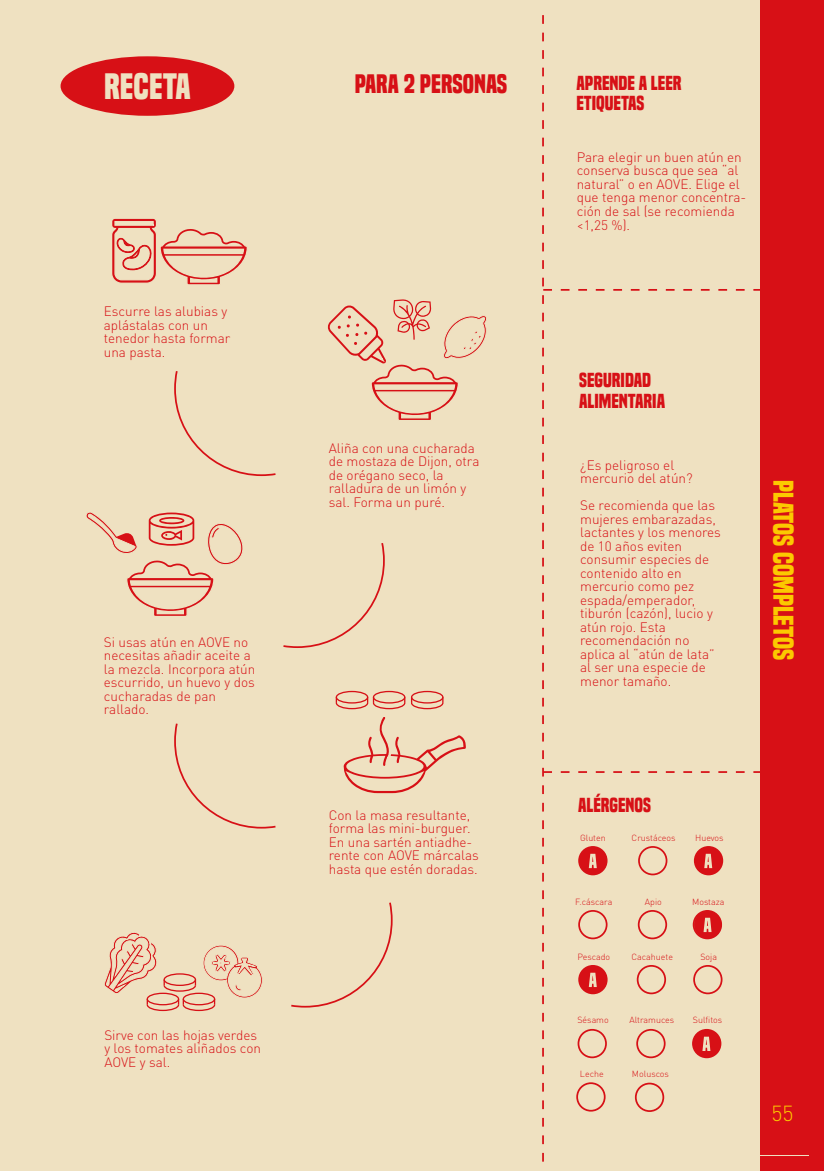
<style>
.page{position:relative;width:824px;height:1171px;background:#fff}
.page>*{position:absolute;margin:0;border:0;box-sizing:border-box;transform-origin:0 0}
.t1{font:700 34.3px "Built Titling Rg";color:#efe1c1}
.t2{font:700 26.6px "Built Titling Rg";color:#fcc900}
.t3{font:700 24.85px "Built Titling Rg";color:#d71016}
.t4{font:300 21.53px "DINOT";color:#fcc900}
.t5{font:700 18.9px/20.3px "Built Titling Rg";color:#d71016}
.t6{font:300 13.47px/13.5px "DINOT";color:#d71016}
.t7{font:300 8.92px "DINOT";color:#d71016}
</style>
<div class="page">
<div style="left:0;top:0;width:823px;height:1171px;background:#efe1c1"></div>
<div style="left:760px;top:0;width:63px;height:1171px;background:#d71016"></div>
<div style="left:61px;top:56px;width:173px;height:60px;background:#d71016;border-radius:50%"></div>
<svg style="left:174px;top:371px;width:102px;height:106px"></svg>
<svg style="left:174px;top:723px;width:102px;height:106px"></svg>
<svg style="left:283px;top:543px;width:102px;height:105px"></svg>
<svg style="left:291px;top:953px;width:95px;height:55px"></svg>
<svg style="left:542px;top:15px;width:225px;height:1146px"></svg>
<svg style="left:338px;top:641px;width:106px;height:312px"></svg>
<svg style="left:112px;top:218px;width:135px;height:67px"></svg>
<svg style="left:327px;top:299px;width:160px;height:121px"></svg>
<svg style="left:86px;top:512px;width:157px;height:104px"></svg>
<svg style="left:336px;top:691px;width:31px;height:12px"></svg>
<div style="left:336px;top:691px;width:32px;height:12px;border:1px solid #d71016;border-radius:50%"></div>
<svg style="left:373px;top:691px;width:32px;height:12px"></svg>
<div style="left:373px;top:691px;width:32px;height:12px;border:1px solid #d71016;border-radius:50%"></div>
<svg style="left:411px;top:691px;width:32px;height:12px"></svg>
<div style="left:411px;top:691px;width:32px;height:12px;border:1px solid #d71016;border-radius:50%"></div>
<svg style="left:335px;top:697px;width:131px;height:98px"></svg>
<svg style="left:104px;top:932px;width:159px;height:79px"></svg>
<h1 class="t1" style="left:104px;top:66px;width:88px">RECETA</h1>
<h3 class="t3" style="left:355px;top:69px;width:154px">PARA 2 PERSONAS</h3>
<p class="t6" style="left:104px;top:305px;width:128px">Escurre las alubias y aplástalas con un tenedor hasta formar una pasta.</p>
<p class="t6" style="left:104px;top:635px;width:153px">Si usas atún en AOVE no necesitas añadir aceite a la mezcla. Incorpora atún escurrido, un huevo y dos cucharadas de pan rallado.</p>
<p class="t6" style="left:104px;top:1028px;width:158px">Sirve con las hojas verdes y los tomates aliñados con<br>AOVE y sal.</p>
<p class="t6" style="left:329px;top:441px;width:152px">Aliña con una cucharada de mostaza de Dijon, otra de orégano seco, la ralladura de un limón y sal. Forma un puré.</p>
<p class="t6" style="left:329px;top:808px;width:151px">Con la masa resultante, forma las mini-burguer.<br>En una sartén antiadhe&shy;rente con AOVE márcalas hasta que estén doradas.</p>
<h3 class="t5" style="left:576px;top:73px;width:107px">APRENDE A LEER<br>ETIQUETAS</h3>
<p class="t6" style="left:576px;top:150px;width:171px">Para elegir un buen atún en conserva busca que sea “al natural” o en AOVE. Elige el que tenga menor concentra&shy;ción de sal (se recomienda &lt;1,25 %).</p>
<h3 class="t5" style="left:579px;top:370px;width:87px">SEGURIDAD<br>ALIMENTARIA</h3>
<p class="t6" style="left:580px;top:458px;width:114px">¿Es peligroso el mercurio del atún?</p>
<p class="t6" style="left:580px;top:498px;width:142px">Se recomienda que las mujeres embarazadas, lactantes y los menores de 10 años eviten consumir especies de contenido alto en mercurio como pez espada/emperador, tiburón (cazón), lucio y atún rojo. Esta recomendación no aplica al “atún de lata” al ser una especie de menor tamaño.</p>
<h3 class="t5" style="left:578px;top:795px;width:74px">ALÉRGENOS</h3>
<p class="t7" style="left:580px;top:832px;width:27px">Gluten</p>
<p class="t7" style="left:631px;top:832px;width:45px">Crustáceos</p>
<p class="t7" style="left:695px;top:832px;width:30px">Huevos</p>
<p class="t7" style="left:575px;top:896px;width:39px">F.cáscara</p>
<p class="t7" style="left:644px;top:896px;width:18px">Apio</p>
<p class="t7" style="left:692px;top:896px;width:34px">Mostaza</p>
<p class="t7" style="left:577px;top:951px;width:34px">Pescado</p>
<p class="t7" style="left:631px;top:951px;width:43px">Cacahuete</p>
<p class="t7" style="left:700px;top:951px;width:18px">Soja</p>
<p class="t7" style="left:577px;top:1015px;width:33px">Sésamo</p>
<p class="t7" style="left:629px;top:1015px;width:46px">Altramuces</p>
<p class="t7" style="left:692px;top:1015px;width:31px">Sulfitos</p>
<p class="t7" style="left:580px;top:1068px;width:25px">Leche</p>
<p class="t7" style="left:631px;top:1068px;width:39px">Moluscos</p>
<h2 class="t2" style="left:799px;top:480px;width:182px;rotate:90deg">PLATOS COMPLETOS</h2>
<h3 class="t4" style="left:771px;top:1100px;width:24px">55</h3>
</div>
